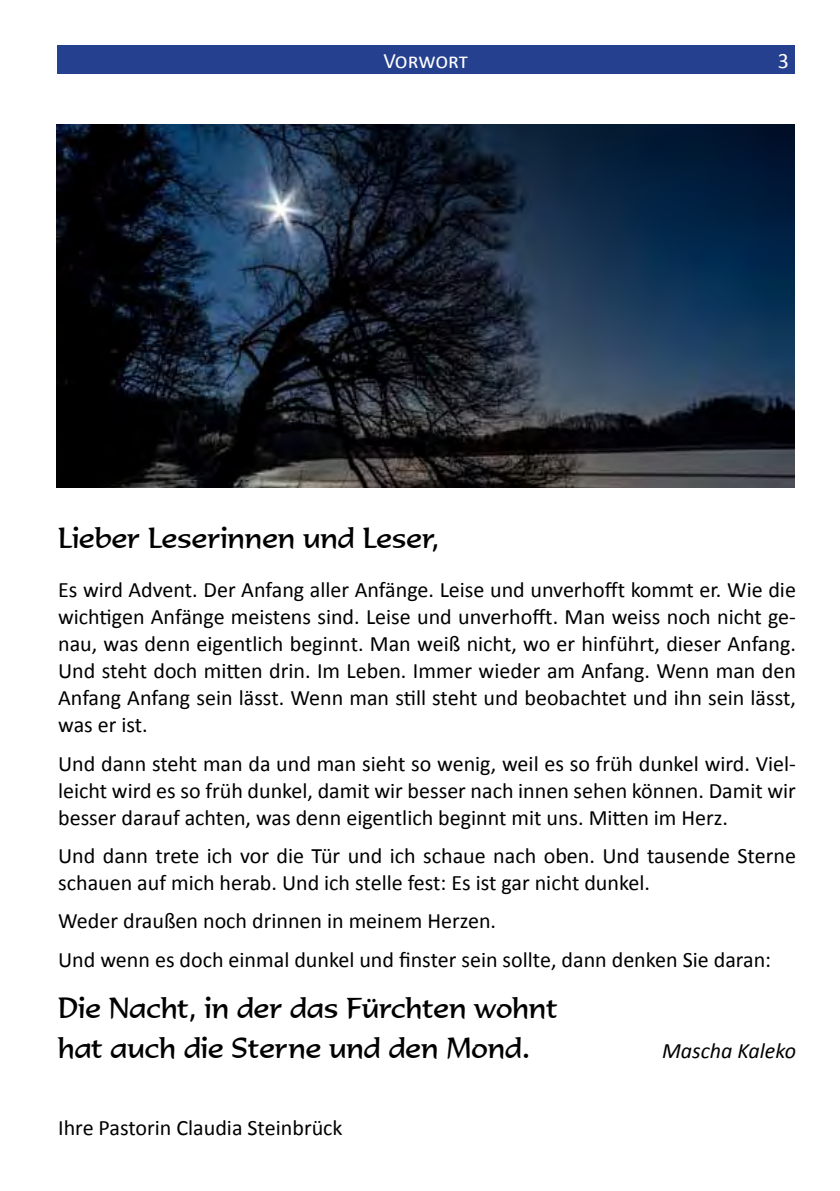
<style>
.page{position:relative;width:840px;height:1191px;background:#fff}
.page>*{position:absolute;margin:0;border:0;box-sizing:border-box;transform-origin:0 0}
.t1{font:28px/40px "Formal 436 BT";color:#000}
.t2{font:22px/27px "Calibri";color:#000;text-align:justify}
.t3{font:italic 22px "Calibri";color:#000}
.t4{font:22px "Calibri";letter-spacing:-.01em;color:#fff}
</style>
<div class="page">
<div style="left:57px;top:45px;width:737px;height:29px;background:#25408f"></div>
<img style="left:57px;top:125px;width:737px;height:363px">
<p class="t4" style="left:383px;top:47px;width:86px">Vorwort</p>
<p class="t4" style="left:777px;top:47px;width:13px">3</p>
<p class="t1" style="left:58px;top:518px;width:382px">Lieber Leserinnen und Leser,</p>
<p class="t2" style="left:58px;top:575px;width:739px">Es wird Advent. Der Anfang aller Anfänge. Leise und unverhofft kommt er. Wie die wichtigen Anfänge meistens sind. Leise und unverhofft. Man weiss noch nicht ge&shy;nau, was denn eigentlich beginnt. Man weiß nicht, wo er hinführt, dieser Anfang.<br>Und steht doch mitten drin. Im Leben. Immer wieder am Anfang. Wenn man den Anfang Anfang sein lässt. Wenn man still steht und beobachtet und ihn sein lässt, was er ist.</p>
<p class="t2" style="left:58px;top:749px;width:738px">Und dann steht man da und man sieht so wenig, weil es so früh dunkel wird. Viel&shy;leicht wird es so früh dunkel, damit wir besser nach innen sehen können. Damit wir besser darauf achten, was denn eigentlich beginnt mit uns. Mitten im Herz.</p>
<p class="t2" style="left:58px;top:841px;width:739px">Und dann trete ich vor die Tür und ich schaue nach oben. Und tausende Sterne schauen auf mich herab. Und ich stelle fest: Es ist gar nicht dunkel.</p>
<p class="t2" style="left:58px;top:901px;width:714px;line-height:38.4px">Weder draußen noch drinnen in meinem Herzen.<br>Und wenn es doch einmal dunkel und finster sein sollte, dann denken Sie daran:</p>
<p class="t1" style="left:58px;top:988px;width:500px">Die Nacht, in der das Fürchten wohnt hat auch die Sterne und den Mond.</p>
<p class="t3" style="left:661px;top:1037px;width:135px">Mascha Kaleko</p>
<p class="t2" style="left:58px;top:1113px;width:286px">Ihre Pastorin Claudia Steinbrück</p>
</div>
